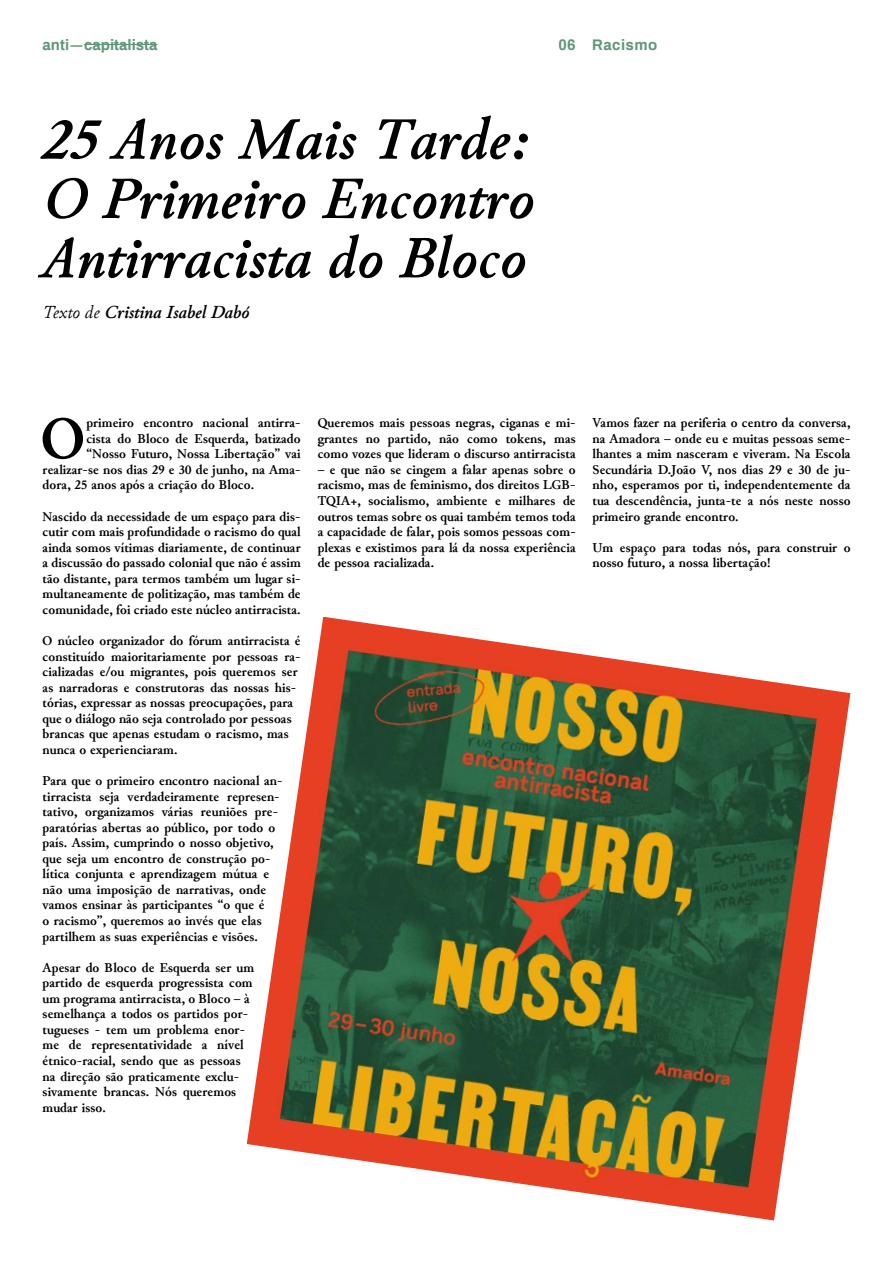
<style>
.page{position:relative;width:893px;height:1263px;background:#fff}
.page>*{position:absolute;margin:0;border:0;box-sizing:border-box;transform-origin:0 0}
.t1{font:700 60.15px "Junicode";color:#000}
.t2{font:italic 700 59.4px/59.4px "Junicode";color:#000}
.t3{font:italic 700 18px "Junicode";color:#000}
.t4{font:700 15px "Archivo";color:#60967a}
.t5{font:700 15px "Archivo";letter-spacing:.03em;color:#60967a}
.t6{font:700 13.5px/15.6px "Junicode";letter-spacing:.01em;color:#000;text-align:justify}
.s1{font-weight:400}
</style>
<div class="page">
<img style="left:247px;top:617px;width:603px;height:603px">
<hr style="left:84px;top:44px;width:74px;height:1px;background:#60967a">
<p class="t4" style="left:43px;top:33px;width:117px">anti―capitalista</p>
<p class="t5" style="left:559px;top:33px;width:100px">06 Racismo</p>
<h2 class="t2" style="left:43px;top:111px;width:493px">25 Anos Mais Tarde:<br>O Primeiro Encontro<br>Antirracista do Bloco</h2>
<h3 class="t3" style="left:43px;top:300px;width:209px"><span class="s1">Texto de</span> Cristina Isabel Dabó</h3>
<h1 class="t1" style="left:41px;top:397px;width:46px">O</h1>
<p class="t6" style="left:86px;top:415px;width:216px">primeiro encontro nacional antirra-</p>
<p class="t6" style="left:86px;top:431px;width:216px">cista do Bloco de Esquerda, batizado</p>
<p class="t6" style="left:86px;top:446px;width:216px">“Nosso Futuro, Nossa Libertação” vai</p>
<p class="t6" style="left:43px;top:462px;width:260px">realizar-se nos dias 29 e 30 de junho, na Ama-</p>
<p class="t6" style="left:43px;top:478px;width:213px">dora, 25 anos após a criação do Bloco.</p>
<p class="t6" style="left:43px;top:509px;width:260px">Nascido da necessidade de um espaço para dis&shy;cutir com mais profundidade o racismo do qual ainda somos vítimas diariamente, de continuar a discussão do passado colonial que não é assim tão distante, para termos também um lugar si&shy;multaneamente de politização, mas também de comunidade, foi criado este núcleo antirracista.</p>
<p class="t6" style="left:43px;top:633px;width:260px;text-align:left">O núcleo organizador do fórum antirracista é constituído maioritariamente por pessoas ra&shy;cializadas e/ou migrantes, pois queremos ser as narradoras e construtoras das nossas his&shy;tórias, expressar as nossas preocupações, para que o diálogo não seja controlado por pessoas brancas que apenas estudam o racismo, mas nunca o experienciaram.</p>
<p class="t6" style="left:43px;top:773px;width:242px;text-align:left">Para que o primeiro encontro nacional an&shy;tirracista seja verdadeiramente represen&shy;tativo, organizamos várias reuniões pre&shy;paratórias abertas ao público, por todo o país. Assim, cumprindo o nosso objetivo, que seja um encontro de construção po&shy;lítica conjunta e aprendizagem mútua e não uma imposição de narrativas, onde vamos ensinar às participantes “o que é<br>o racismo”, queremos ao invés que elas partilhem as suas experiências e visões.</p>
<p class="t6" style="left:43px;top:960px;width:213px;text-align:left">Apesar do Bloco de Esquerda ser um partido de esquerda progressista com um programa antirracista, o Bloco – à semelhança a todos os partidos por&shy;tugueses - tem um problema enor&shy;me de representatividade a nível étnico-racial, sendo que as pessoas na direção são praticamente exclu&shy;sivamente brancas. Nós queremos mudar isso.</p>
<p class="t6" style="left:318px;top:415px;width:260px">Queremos mais pessoas negras, ciganas e mi&shy;grantes no partido, não como tokens, mas como vozes que lideram o discurso antirracista</p>
<p class="t6" style="left:318px;top:462px;width:260px">– e que não se cingem a falar apenas sobre o racismo, mas de feminismo, dos direitos LGB-TQIA+, socialismo, ambiente e milhares de outros temas sobre os quai também temos toda a capacidade de falar, pois somos pessoas com&shy;plexas e existimos para lá da nossa experiência de pessoa racializada.</p>
<p class="t6" style="left:592px;top:415px;width:260px">Vamos fazer na periferia o centro da conversa, na Amadora – onde eu e muitas pessoas seme&shy;lhantes a mim nasceram e viveram. Na Escola Secundária D.João V, nos dias 29 e 30 de ju&shy;nho, esperamos por ti, independentemente da tua descendência, junta-te a nós neste nosso primeiro grande encontro.</p>
<p class="t6" style="left:592px;top:540px;width:260px">Um espaço para todas nós, para construir o nosso futuro, a nossa libertação!</p>
</div>
